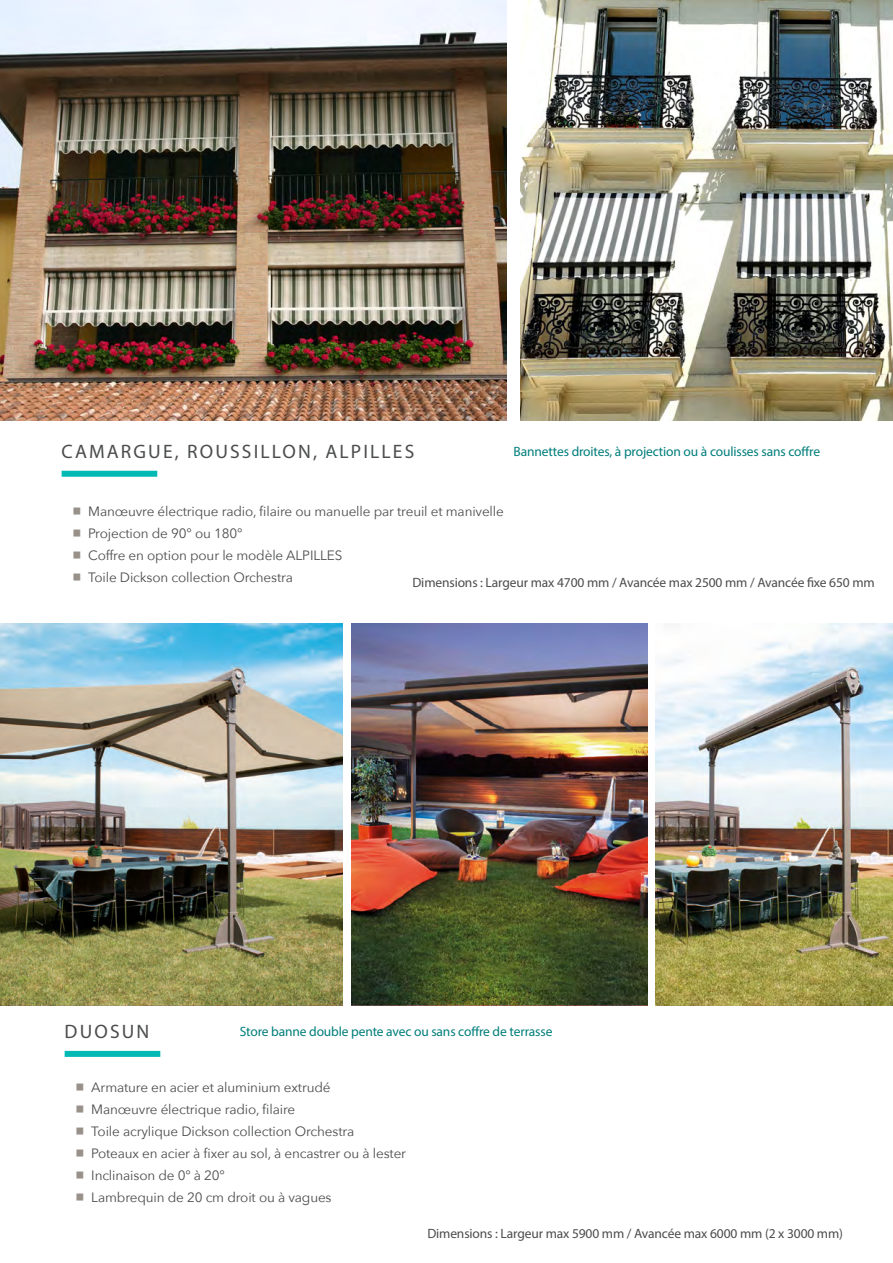
<style>
.page{position:relative;width:893px;height:1263px;background:#fff}
.page>*{position:absolute;margin:0;border:0;box-sizing:border-box;transform-origin:0 0}
.t1{font:19.5px "Myriad Pro";letter-spacing:.11em;color:#4b4c4d}
.t2{font:13.5px "Avenir Next";letter-spacing:-.01em;color:#4b4c4d}
.t3{font:13.5px "Myriad Pro";letter-spacing:-.01em;color:#4b4c4d}
.t4{font:13.5px "Myriad Pro";letter-spacing:-.01em;color:#017e7b}
</style>
<div class="page">
<img style="left:0;top:623px;width:342px;height:383px">
<img style="left:351px;top:623px;width:296px;height:383px">
<img style="left:656px;top:623px;width:237px;height:383px">
<div style="left:65px;top:1051px;width:95px;height:6px;background:#03b9b4"></div>
<img style="left:0;top:0;width:506px;height:421px">
<img style="left:521px;top:0;width:372px;height:421px">
<div style="left:62px;top:471px;width:95px;height:6px;background:#03b9b4"></div>
<p class="t1" style="left:62px;top:439px;width:354px">CAMARGUE, ROUSSILLON, ALPILLES</p>
<p class="t4" style="left:514px;top:443px;width:308px">Bannettes droites, à projection ou à coulisses sans coffre</p>
<p class="t2" style="left:88px;top:500px;width:417px">Manœuvre électrique radio, filaire ou manuelle par treuil et manivelle</p>
<p class="t2" style="left:88px;top:522px;width:156px">Projection de 90° ou 180°</p>
<p class="t2" style="left:88px;top:544px;width:256px">Coffre en option pour le modèle ALPILLES</p>
<p class="t2" style="left:88px;top:566px;width:206px">Toile Dickson collection Orchestra</p>
<p class="t3" style="left:412px;top:574px;width:464px">Dimensions : Largeur max 4700 mm / Avancée max 2500 mm / Avancée fixe 650 mm</p>
<p class="t1" style="left:65px;top:1019px;width:86px">DUOSUN</p>
<p class="t4" style="left:240px;top:1023px;width:314px">Store banne double pente avec ou sans coffre de terrasse</p>
<p class="t2" style="left:91px;top:1076px;width:241px">Armature en acier et aluminium extrudé</p>
<p class="t2" style="left:91px;top:1098px;width:205px">Manœuvre électrique radio, filaire</p>
<p class="t2" style="left:91px;top:1120px;width:265px">Toile acrylique Dickson collection Orchestra</p>
<p class="t2" style="left:91px;top:1142px;width:316px">Poteaux en acier à fixer au sol, à encastrer ou à lester</p>
<p class="t2" style="left:91px;top:1164px;width:135px">Inclinaison de 0° à 20°</p>
<p class="t2" style="left:91px;top:1186px;width:242px">Lambrequin de 20 cm droit ou à vagues</p>
<p class="t3" style="left:427px;top:1225px;width:417px">Dimensions : Largeur max 5900 mm / Avancée max 6000 mm (2 x 3000 mm)</p>
</div>
